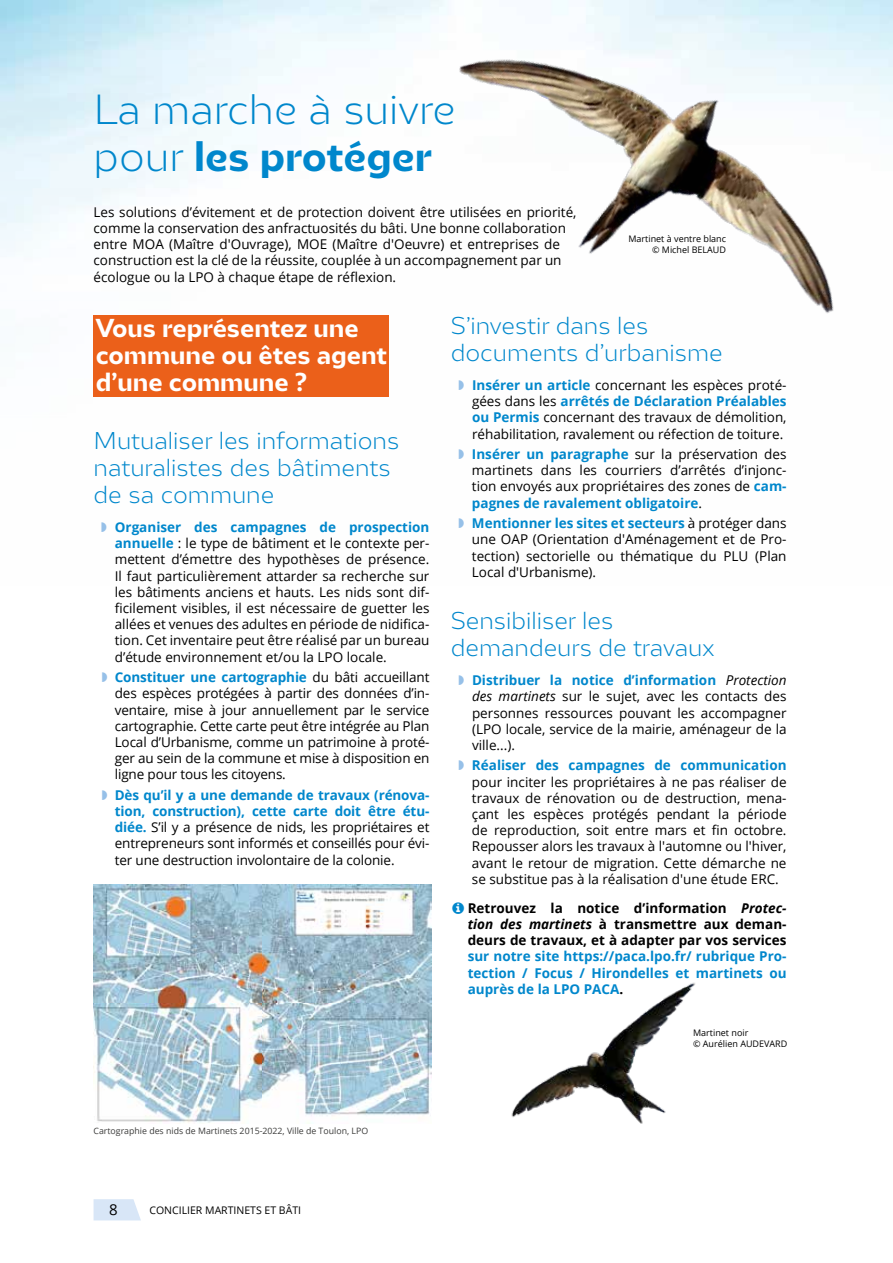
<style>
.page{position:relative;width:893px;height:1263px;background:#fff}
.page>*{position:absolute;margin:0;border:0;box-sizing:border-box;transform-origin:0 0}
.t1{font:300 39px/46.8px "LPO";color:#0087cc}
.t2{font:700 24px/27px "LPO";color:#fff}
.t3{font:300 22.5px/27px "LPO";color:#0087cc}
.t4{font:15px "Open Sans";color:#000}
.t5{font:13.5px/16.2px "Open Sans";color:#000;text-align:justify}
.t6{font:700 13.5px/16.2px "Open Sans";color:#0087cc;text-align:justify}
.t7{font:700 13.5px/16.2px "Open Sans";color:#000;text-align:justify}
.t8{font:10.5px "Open Sans";color:#000}
.t9{font:9px/10.8px "Open Sans";color:#000;text-align:right}
.t10{font:8.7px "Open Sans";color:#3c3c3b}
.s1{font-weight:700}
.s2{font-weight:700;color:#0087cc}
.s3{font-style:italic}
.s4{color:#0087cc}
.s5{color:#000}
</style>
<div class="page">
<img style="left:0;top:0;width:376px;height:397px">
<div style="left:94px;top:315px;width:295px;height:82px;background:#eb601a"></div>
<img style="left:94px;top:884px;width:337px;height:239px">
<img style="left:376px;top:0;width:517px;height:314px">
<svg style="left:94px;top:1199px;width:47px;height:21px"></svg>
<img style="left:511px;top:982px;width:184px;height:142px">
<h1 class="t1" style="left:94px;top:87px;width:363px">La marche à suivre pour <span class="s1">les protéger</span></h1>
<p class="t5" style="left:94px;top:203px;width:485px;text-align:left">Les solutions d’évitement et de protection doivent être utilisées en priorité, comme la conservation des anfractuosités du bâti. Une bonne collaboration entre MOA (M aître d'Ouvrage), MO E (M aître d'Oeuvre) et entreprises de construction est la clé de la réussite, couplée à un accompagnement par un écologue ou la LPO à chaque étape de réflexion.</p>
<h2 class="t2" style="left:96px;top:315px;width:293px">Vous représentez une commune ou êtes agent d’une commune ?</h2>
<p class="t9" style="left:628px;top:233px;width:99px">Martinet à ventre blanc © M ichel BELAUD</p>
<h3 class="t3" style="left:451px;top:313px;width:273px">S’investir dans les documents d’urbanisme</h3>
<p class="t5" style="left:472px;top:377px;width:316px"><span class="s2">Insérer un article</span> concernant les espèces proté&shy;gées dans les <span class="s2">arrêtés de Déclaration Préalables ou Permis</span> concernant des travaux de démolition, réhabilitation, ravalement ou réfection de toiture.</p>
<p class="t5" style="left:472px;top:446px;width:316px"><span class="s2">Insérer un paragraphe</span> sur la préservation des martinets dans les courriers d’arrêtés d’injonc&shy;tion envoyés aux propriétaires des zones de <span class="s2">cam&shy;pagnes de ravalement obligatoire</span>.</p>
<p class="t5" style="left:472px;top:515px;width:316px"><span class="s2">Mentionner les sites et secteurs</span> à protéger dans une OAP (Orientation d'Aménagement et de Pro&shy;tection) sectorielle ou thématique du PLU (Plan Local d'Urbanisme).</p>
<h3 class="t3" style="left:451px;top:608px;width:265px">Sensibiliser les demandeurs de travaux</h3>
<p class="t5" style="left:472px;top:672px;width:316px"><span class="s2">Distribuer la notice d’information</span> <span class="s3">Protection des martinets</span> sur le sujet, avec les contacts des personnes ressources pouvant les accompagner (LPO locale, service de la mairie, aménageur de la ville...).</p>
<p class="t6" style="left:472px;top:757px;width:316px">Réaliser des campagnes de communication</p>
<p class="t5" style="left:472px;top:773px;width:316px">pour inciter les propriétaires à ne pas réaliser de travaux de rénovation ou de destruction, mena&shy;çant les espèces protégés pendant la période de reproduction, soit entre mars et fin octobre.<br>Repousser alors les travaux à l'automne ou l'hiver, avant le retour de migration. Cette démarche ne se substitue pas à la réalisation d'une étude ERC.</p>
<p class="t7" style="left:468px;top:899px;width:320px;text-indent:-15px"><span class="s4">❑</span> Retrouvez la notice d’information <span class="s3">Protec&shy;tion des martinets</span> à transmettre aux deman&shy;deurs de travaux, et à adapter par vos services</p>
<p class="t6" style="left:468px;top:948px;width:320px">sur notre site https://paca.lpo.fr/ rubrique Pro&shy;tection / Focus / Hirondelles et martinets ou auprès de la LPO PACA<span class="s5">.</span></p>
<h3 class="t3" style="left:94px;top:428px;width:307px">Mutualiser les informations naturalistes des bâtiments de sa commune</h3>
<p class="t5" style="left:115px;top:519px;width:316px"><span class="s2">Organiser des campagnes de prospection annuelle</span> : le type de bâtiment et le contexte per&shy;mettent d’émettre des hypothèses de présence.<br>Il faut particulièrement attarder sa recherche sur les bâtiments anciens et hauts. Les nids sont dif&shy;ficilement visibles, il est nécessaire de guetter les allées et venues des adultes en période de nidifica&shy;tion. Cet inventaire peut être réalisé par un bureau d’étude environnement et/ou la LPO locale.</p>
<p class="t5" style="left:115px;top:669px;width:316px"><span class="s2">Constituer une cartographie</span> du bâti accueillant des espèces protégées à partir des données d’in&shy;ventaire, mise à jour annuellement par le service cartographie. Cette carte peut être intégrée au Plan Local d’Urbanisme, comme un patrimoine à proté&shy;ger au sein de la commune et mise à disposition en ligne pour tous les citoyens.</p>
<p class="t5" style="left:115px;top:786px;width:316px"><span class="s2">Dès qu’il y a une demande de travaux (rénova&shy;tion, construction), cette carte doit être étu&shy;diée.</span> S’il y a présence de nids, les propriétaires et entrepreneurs sont informés et conseillés pour évi&shy;ter une destruction involontaire de la colonie.</p>
<p class="t10" style="left:94px;top:1125px;width:275px">Cartographie des nids de Martinets 2015-2022, Ville de Toulon, LPO</p>
<p class="t4" style="left:109px;top:1199px;width:10px">8</p>
<p class="t8" style="left:149px;top:1203px;width:29px">Concilie</p>
<p class="t8" style="left:196px;top:1203px;width:105px">r marti nets et bâti</p>
<p class="t9" style="left:693px;top:1027px;width:96px;text-align:left">Martinet noir<br>© Aurélien AUDEVARD</p>
</div>
